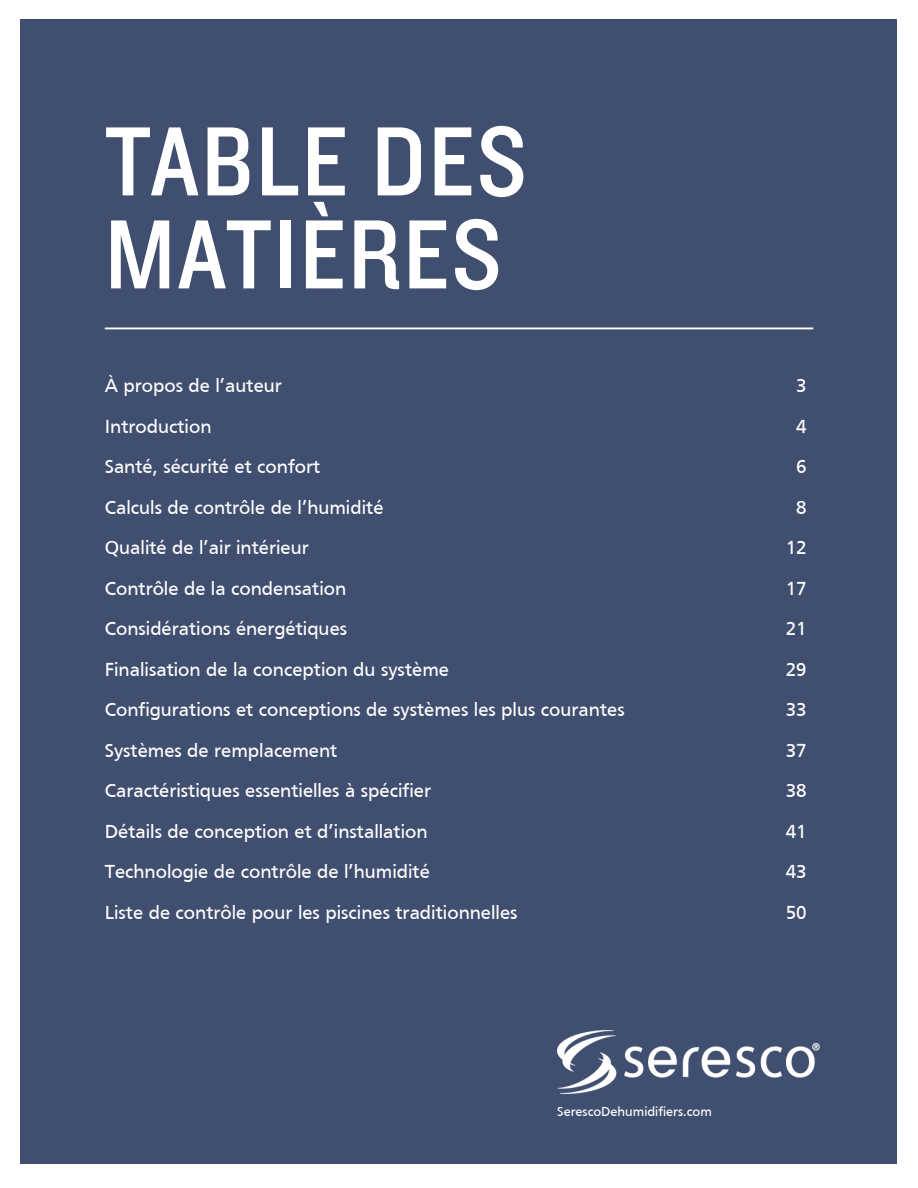
<style>
.page{position:relative;width:918px;height:1188px;background:#fff}
.page>*{position:absolute;margin:0;border:0;box-sizing:border-box;transform-origin:0 0}
.t1{font:102px/93px "Knockout HTF30 Junior Welterwt";letter-spacing:.02em;color:#fff}
.t2{font:19.5px "Frutiger";color:#fff}
.t3{font:13.5px "Frutiger";color:#fff}
</style>
<div class="page">
<div style="left:21px;top:19px;width:876px;height:1145px;background:#404f6f"></div>
<hr style="left:105px;top:328px;width:708px;height:1px;background:#fff">
<img style="left:557px;top:1030px;width:262px;height:63px">
<h1 class="t1" style="left:105px;top:119px;width:424px">TABLE DES<br>MATIÈRES</h1>
<p class="t2" style="left:105px;top:375px;width:179px">À propos de l’auteur</p>
<p class="t2" style="left:796px;top:375px;width:12px">3</p>
<p class="t2" style="left:105px;top:415px;width:108px">Introduction</p>
<p class="t2" style="left:796px;top:415px;width:12px">4</p>
<p class="t2" style="left:105px;top:456px;width:217px">Santé, sécurité et confort</p>
<p class="t2" style="left:796px;top:456px;width:12px">6</p>
<p class="t2" style="left:105px;top:496px;width:280px">Calculs de contrôle de l’humidité</p>
<p class="t2" style="left:796px;top:496px;width:12px">8</p>
<p class="t2" style="left:105px;top:537px;width:206px">Qualité de l’air intérieur</p>
<p class="t2" style="left:786px;top:537px;width:22px">12</p>
<p class="t2" style="left:105px;top:577px;width:243px">Contrôle de la condensation</p>
<p class="t2" style="left:786px;top:577px;width:22px">17</p>
<p class="t2" style="left:105px;top:618px;width:244px">Considérations énergétiques</p>
<p class="t2" style="left:786px;top:618px;width:22px">21</p>
<p class="t2" style="left:105px;top:658px;width:346px">Finalisation de la conception du système</p>
<p class="t2" style="left:786px;top:658px;width:22px">29</p>
<p class="t2" style="left:105px;top:699px;width:522px">Configurations et conceptions de systèmes les plus courantes</p>
<p class="t2" style="left:786px;top:699px;width:22px">33</p>
<p class="t2" style="left:105px;top:739px;width:234px">Systèmes de remplacement</p>
<p class="t2" style="left:786px;top:739px;width:22px">37</p>
<p class="t2" style="left:105px;top:780px;width:328px">Caractéristiques essentielles à spécifier</p>
<p class="t2" style="left:786px;top:780px;width:22px">38</p>
<p class="t2" style="left:105px;top:820px;width:324px">Détails de conception et d’installation</p>
<p class="t2" style="left:786px;top:820px;width:22px">41</p>
<p class="t2" style="left:105px;top:861px;width:327px">Technologie de contrôle de l’humidité</p>
<p class="t2" style="left:786px;top:861px;width:22px">43</p>
<p class="t2" style="left:105px;top:901px;width:414px">Liste de contrôle pour les piscines traditionnelles</p>
<p class="t2" style="left:786px;top:901px;width:22px">50</p>
<p class="t3" style="left:557px;top:1104px;width:156px">SerescoDehumidifiers.com</p>
</div>
